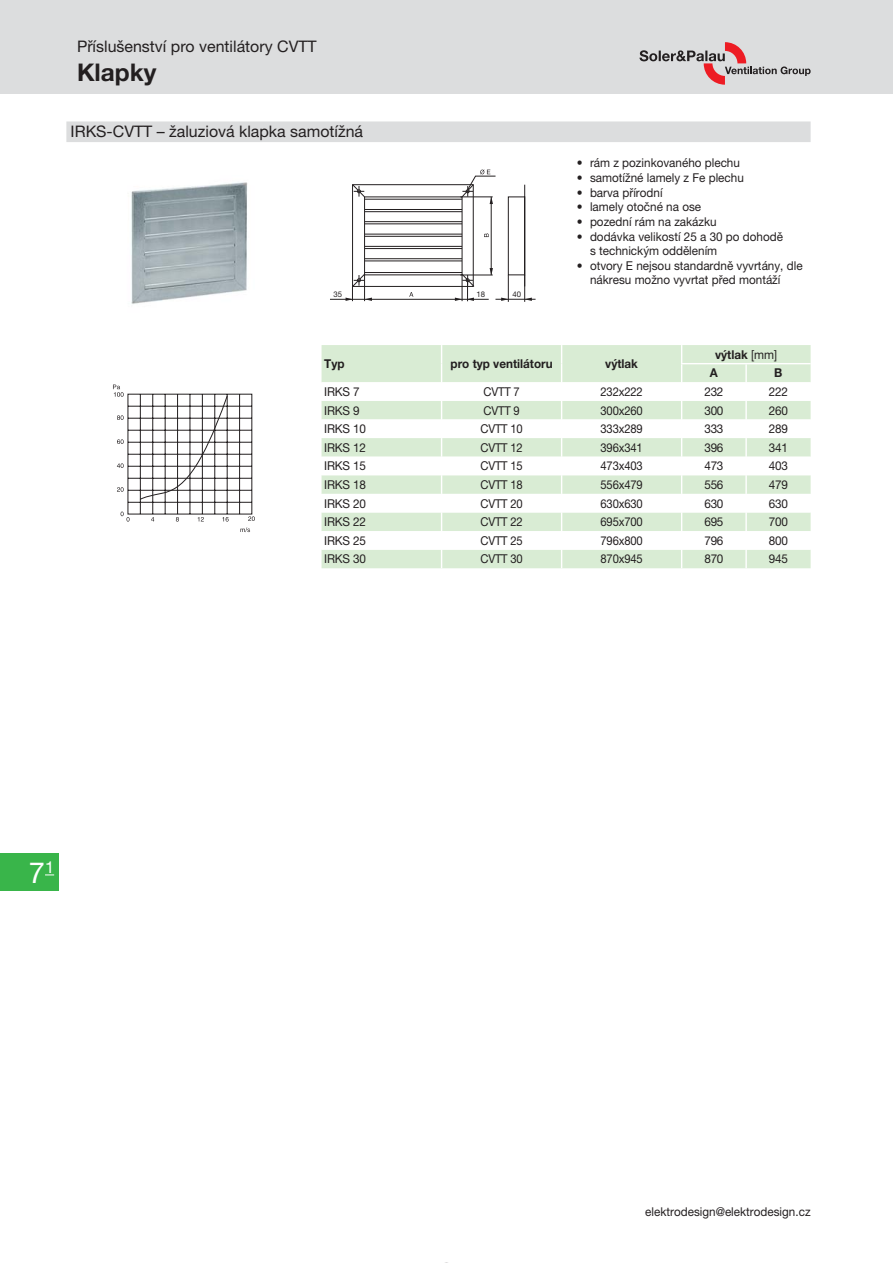
<style>
.page{position:relative;width:893px;height:1263px;background:#fff}
.page>*{position:absolute;margin:0;border:0;box-sizing:border-box;transform-origin:0 0}
.t1{font:29.1px "Helvetica Neue LT Pro";color:#fff}
.t2{font:700 24.3px "Helvetica Neue LT Pro";color:#231f20}
.t3{font:15.9px "Helvetica Neue LT Pro";color:#231f20}
.t4{font:12.15px/14.7px "Helvetica Neue LT Pro";color:#231f20;scale:.96 1}
.t5{font:12.15px "Helvetica Neue LT Pro";color:#231f20;scale:.92 1}
.t6{font:700 12.15px/18.6px "Helvetica Neue LT Pro";color:#231f20;scale:.96 1}
.t7{font:7.8px "Helvetica Neue LT Pro";color:#231f20}
.s1{font-weight:400}
</style>
<div class="page">
<div style="left:0;top:854px;width:58px;height:37px;background:#39b54a"></div>
<img style="left:131px;top:182px;width:117px;height:122px">
<svg style="left:113px;top:385px;width:142px;height:147px"></svg>
<div style="left:352px;top:184px;width:122px;height:103px;border:1px solid #231f20"></div>
<div style="left:364px;top:197px;width:98px;height:78px;border:1px solid #231f20"></div>
<hr style="left:365px;top:272px;width:97px;height:1px;background:#231f20">
<hr style="left:365px;top:261px;width:97px;height:1px;background:#231f20">
<hr style="left:365px;top:248px;width:97px;height:1px;background:#231f20">
<hr style="left:365px;top:236px;width:97px;height:1px;background:#231f20">
<hr style="left:365px;top:224px;width:97px;height:1px;background:#231f20">
<hr style="left:365px;top:211px;width:97px;height:1px;background:#231f20">
<hr style="left:365px;top:258px;width:97px;height:1px;background:#231f20">
<hr style="left:365px;top:246px;width:97px;height:1px;background:#231f20">
<hr style="left:365px;top:234px;width:97px;height:1px;background:#231f20">
<hr style="left:365px;top:221px;width:97px;height:1px;background:#231f20">
<hr style="left:365px;top:209px;width:97px;height:1px;background:#231f20">
<hr style="left:365px;top:199px;width:97px;height:1px;background:#231f20">
<hr style="left:330px;top:299px;width:159px;height:1px;background:#231f20">
<svg style="left:409px;top:292px;width:4px;height:5px"></svg>
<hr style="left:495px;top:299px;width:40px;height:1px;background:#231f20">
<svg style="left:352px;top:184px;width:13px;height:14px"></svg>
<svg style="left:345px;top:273px;width:27px;height:28px"></svg>
<svg style="left:455px;top:170px;width:77px;height:132px"></svg>
<div style="left:321px;top:345px;width:489px;height:223px;background:#d9ecd4"></div>
<svg style="left:321px;top:382px;width:489px;height:168px"></svg>
<svg style="left:441px;top:345px;width:1px;height:223px"></svg>
<svg style="left:561px;top:345px;width:1px;height:223px"></svg>
<svg style="left:681px;top:345px;width:1px;height:223px"></svg>
<svg style="left:745px;top:364px;width:2px;height:204px"></svg>
<hr style="left:681px;top:363px;width:129px;height:1px;background:#fff">
<div style="left:66px;top:121px;width:744px;height:21px;background:#dcddde"></div>
<div style="left:0;top:0;width:893px;height:94px;background:#dcddde"></div>
<svg style="left:639px;top:42px;width:171px;height:43px"></svg>
<h3 class="t3" style="left:77px;top:41px;width:241px">Příslušenství pro ventilátory CVTT</h3>
<h2 class="t2" style="left:77px;top:64px;width:81px">Klapky</h2>
<h3 class="t3" style="left:71px;top:126px;width:294px">IRKS-CVTT – žaluziová klapka samotížná</h3>
<p class="t7" style="left:333px;top:291px;width:10px">35</p>
<p class="t7" style="left:476px;top:291px;width:10px">18</p>
<p class="t7" style="left:512px;top:291px;width:10px">40</p>
<p class="t4" style="left:577px;top:157px;width:172px">• rám z pozinkovaného plechu</p>
<p class="t4" style="left:577px;top:171px;width:176px">• samotížné lamely z Fe plechu</p>
<p class="t4" style="left:577px;top:186px;width:91px">• barva přírodní</p>
<p class="t4" style="left:577px;top:201px;width:131px">• lamely otočné na ose</p>
<p class="t4" style="left:577px;top:215px;width:147px">• pozední rám na zakázku</p>
<p class="t4" style="left:590px;top:230px;width:202px;text-indent:-13px">• dodávka velikostí 25 a 30 po dohodě s technickým oddělením</p>
<p class="t4" style="left:590px;top:260px;width:223px;line-height:13.8px;text-indent:-13px">• otvory E nejsou standardně vyvrtány, dle nákresu možno vyvrtat před montáží</p>
<p class="t6" style="left:324px;top:355px;width:23px">Typ</p>
<p class="t6" style="left:450px;top:355px;width:108px">pro typ ventilátoru</p>
<p class="t6" style="left:605px;top:355px;width:36px">výtlak</p>
<p class="t6" style="left:710px;top:346px;width:72px;text-indent:5px">výtlak <span class="s1">[mm]<br></span>A</p>
<p class="t6" style="left:774px;top:365px;width:10px">B</p>
<p class="t4" style="left:324px;top:385px;width:38px">IRKS 7</p>
<p class="t5" style="left:483px;top:387px;width:41px">CVTT 7</p>
<p class="t5" style="left:600px;top:387px;width:47px">232x222</p>
<p class="t4" style="left:704px;top:385px;width:21px">232</p>
<p class="t4" style="left:769px;top:385px;width:21px">222</p>
<p class="t4" style="left:324px;top:404px;width:38px">IRKS 9</p>
<p class="t5" style="left:483px;top:406px;width:41px">CVTT 9</p>
<p class="t5" style="left:600px;top:406px;width:47px">300x260</p>
<p class="t4" style="left:704px;top:404px;width:21px">300</p>
<p class="t4" style="left:769px;top:404px;width:21px">260</p>
<p class="t4" style="left:324px;top:422px;width:45px">IRKS 10</p>
<p class="t5" style="left:480px;top:424px;width:48px">CVTT 10</p>
<p class="t5" style="left:600px;top:424px;width:47px">333x289</p>
<p class="t4" style="left:704px;top:422px;width:21px">333</p>
<p class="t4" style="left:769px;top:422px;width:21px">289</p>
<p class="t4" style="left:324px;top:441px;width:45px">IRKS 12</p>
<p class="t5" style="left:480px;top:443px;width:48px">CVTT 12</p>
<p class="t5" style="left:600px;top:443px;width:47px">396x341</p>
<p class="t4" style="left:704px;top:441px;width:21px">396</p>
<p class="t4" style="left:769px;top:441px;width:21px">341</p>
<p class="t4" style="left:324px;top:460px;width:45px">IRKS 15</p>
<p class="t5" style="left:480px;top:462px;width:48px">CVTT 15</p>
<p class="t5" style="left:600px;top:462px;width:47px">473x403</p>
<p class="t4" style="left:704px;top:460px;width:21px">473</p>
<p class="t4" style="left:769px;top:460px;width:21px">403</p>
<p class="t4" style="left:324px;top:478px;width:45px">IRKS 18</p>
<p class="t5" style="left:480px;top:480px;width:48px">CVTT 18</p>
<p class="t5" style="left:600px;top:480px;width:47px">556x479</p>
<p class="t4" style="left:704px;top:478px;width:21px">556</p>
<p class="t4" style="left:769px;top:478px;width:21px">479</p>
<p class="t4" style="left:324px;top:497px;width:45px">IRKS 20</p>
<p class="t5" style="left:480px;top:499px;width:48px">CVTT 20</p>
<p class="t5" style="left:600px;top:499px;width:47px">630x630</p>
<p class="t4" style="left:704px;top:497px;width:21px">630</p>
<p class="t4" style="left:769px;top:497px;width:21px">630</p>
<p class="t4" style="left:324px;top:515px;width:45px">IRKS 22</p>
<p class="t5" style="left:480px;top:517px;width:48px">CVTT 22</p>
<p class="t5" style="left:600px;top:517px;width:47px">695x700</p>
<p class="t4" style="left:704px;top:515px;width:21px">695</p>
<p class="t4" style="left:769px;top:515px;width:21px">700</p>
<p class="t4" style="left:324px;top:534px;width:45px">IRKS 25</p>
<p class="t5" style="left:480px;top:536px;width:48px">CVTT 25</p>
<p class="t5" style="left:600px;top:536px;width:47px">796x800</p>
<p class="t4" style="left:704px;top:534px;width:21px">796</p>
<p class="t4" style="left:769px;top:534px;width:21px">800</p>
<p class="t4" style="left:324px;top:553px;width:45px">IRKS 30</p>
<p class="t5" style="left:480px;top:555px;width:48px">CVTT 30</p>
<p class="t5" style="left:600px;top:555px;width:47px">870x945</p>
<p class="t4" style="left:704px;top:553px;width:21px">870</p>
<p class="t4" style="left:769px;top:553px;width:21px">945</p>
<h1 class="t1" style="left:29px;top:862px;width:27px">7<sup>1</sup></h1>
<p class="t4" style="left:645px;top:1205px;width:174px">elektrodesign@elektrodesign.cz</p>
</div>
